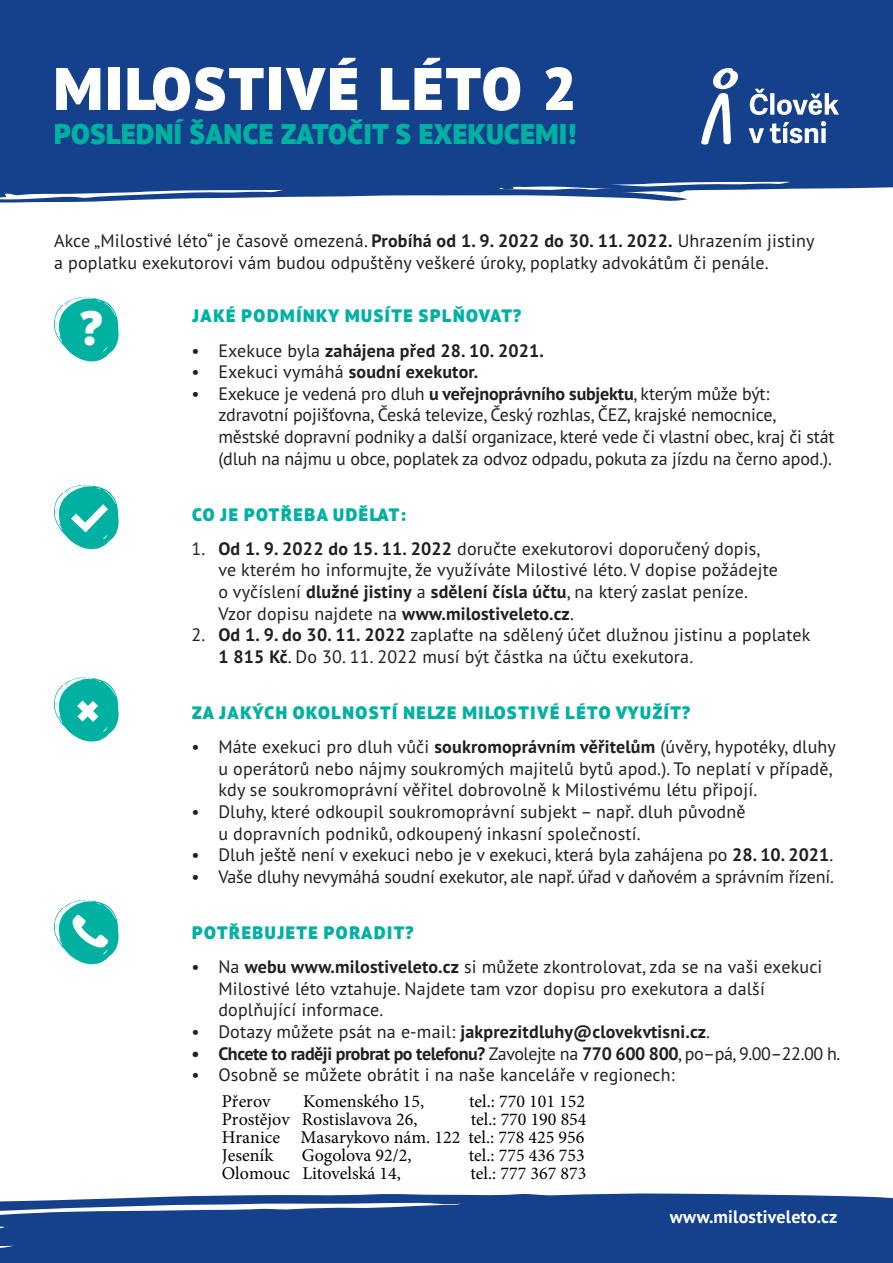
<style>
.page{position:relative;width:893px;height:1263px;background:#fff}
.page>*{position:absolute;margin:0;border:0;box-sizing:border-box;transform-origin:0 0}
.t1{font:900 60px "PT Sans Pro";letter-spacing:.05em;color:#fff}
.t2{font:900 48px "PT Sans Pro";color:#fff}
.t3{font:900 28.5px "PT Sans Pro";letter-spacing:.02em;color:#00b1a2}
.t4{font:18px/21.6px "PT Sans Pro";letter-spacing:.01em;color:#231f20}
.t5{font:18px/21.6px "PT Sans Pro";letter-spacing:-.01em;color:#231f20}
.t6{font:18px/18px "Minion Pro";color:#000}
.t7{font:700 18px "PT Sans Pro";letter-spacing:.01em;color:#231f20}
.t8{font:900 18px "PT Sans Pro";letter-spacing:.09em;color:#00b1a2}
.t9{font:700 18px "PT Sans Pro";letter-spacing:-.025em;color:#231f20}
.t10{font:700 18px "PT Sans Pro";letter-spacing:.01em;color:#fff}
.s1{font-weight:700}
.s2{font-weight:400}
</style>
<div class="page">
<svg style="left:0;top:119px;width:688px;height:84px;background:#2f5699"></svg>
<svg style="left:427px;top:119px;width:466px;height:76px;background:#224b92"></svg>
<svg style="left:0;top:1193px;width:893px;height:70px;background:#244d94"></svg>
<div style="left:0;top:0;width:893px;height:119px;background:#14408c"></div>
<svg style="left:701px;top:68px;width:37px;height:77px"></svg>
<svg style="left:749px;top:121px;width:77px;height:22px"></svg>
<svg style="left:750px;top:89px;width:89px;height:26px"></svg>
<svg style="left:54px;top:297px;width:65px;height:64px"></svg>
<svg style="left:54px;top:900px;width:65px;height:64px"></svg>
<svg style="left:54px;top:484px;width:65px;height:65px"></svg>
<svg style="left:54px;top:677px;width:65px;height:65px"></svg>
<p class="t1" style="left:54px;top:49px;width:526px">MILOSTIVÉ LÉTO 2</p>
<p class="t3" style="left:54px;top:115px;width:523px">POSLEDNÍ ŠANCE ZATOČIT S EXEKUCEMI!</p>
<p class="t4" style="left:54px;top:229px;width:762px">Akce „Milostivé léto“ je časově omezená. <span class="s1">Probíhá od 1. 9. 2022 do 30. 11. 2022.</span> Uhrazením jistiny a poplatku exekutorovi vám budou odpuštěny veškeré úroky, poplatky advokátům či penále.</p>
<p class="t8" style="left:192px;top:304px;width:331px">JAKÉ PODMÍNKY MUSÍTE SPLŇOVAT?</p>
<p class="t7" style="left:191px;top:338px;width:354px"><span class="s2">• Exekuce byla</span> zahájena před 28. 10. 2021.</p>
<p class="t7" style="left:191px;top:360px;width:288px"><span class="s2">• Exekuci vymáhá</span> soudní exekutor.</p>
<p class="t5" style="left:218px;top:382px;width:618px;text-indent:-27px">• Exekuce je vedená pro dluh <span class="s1">u veřejnoprávního subjektu</span>, kterým může být: zdravotní pojišťovna, Česká televize, Český rozhlas, ČEZ, krajské nemocnice, městské dopravní podniky a další organizace, které vede či vlastní obec, kraj či stát (dluh na nájmu u obce, poplatek za odvoz odpadu, pokuta za jízdu na černo apod.).</p>
<p class="t8" style="left:192px;top:502px;width:215px">CO JE POTŘEBA UDĚLAT:</p>
<p class="t4" style="left:218px;top:537px;width:561px;text-indent:-27px">1. <span class="s1">Od 1. 9. 2022 do 15. 11. 2022</span> doručte exekutorovi doporučený dopis, ve kterém ho informujte, že využíváte Milostivé léto. V dopise požádejte o vyčíslení <span class="s1">dlužné jistiny</span> a <span class="s1">sdělení čísla účtu</span>, na který zaslat peníze.<br>Vzor dopisu najdete na <span class="s1">www.milostiveleto.cz</span>.</p>
<p class="t4" style="left:218px;top:624px;width:594px;text-indent:-27px">2. <span class="s1">Od 1. 9. do 30. 11. 2022</span> zaplaťte na sdělený účet dlužnou jistinu a poplatek<br><span class="s1">1 815 Kč</span>. Do 30. 11. 2022 musí být částka na účtu exekutora.</p>
<p class="t8" style="left:192px;top:700px;width:500px">ZA JAKÝCH OKOLNOSTÍ NELZE MILOSTIVÉ LÉTO VYUŽÍT?</p>
<p class="t4" style="left:218px;top:736px;width:619px;text-indent:-27px">• Máte exekuci pro dluh vůči <span class="s1">soukromoprávním věřitelům</span> (úvěry, hypotéky, dluhy u operátorů nebo nájmy soukromých majitelů bytů apod.). To neplatí v případě, kdy se soukromoprávní věřitel dobrovolně k Milostivému létu připojí.</p>
<p class="t4" style="left:218px;top:800px;width:529px;text-indent:-27px">• Dluhy, které odkoupil soukromoprávní subjekt – např. dluh původně u dopravních podniků, odkoupený inkasní společností.</p>
<p class="t4" style="left:191px;top:844px;width:643px">• Dluh ještě není v exekuci nebo je v exekuci, která byla zahájena po <span class="s1">28. 10. 2021</span>.</p>
<p class="t5" style="left:191px;top:865px;width:644px">• Vaše dluhy nevymáhá soudní exekutor, ale např. úřad v daňovém a správním řízení.</p>
<p class="t8" style="left:192px;top:920px;width:223px">POTŘEBUJETE PORADIT?</p>
<p class="t4" style="left:218px;top:955px;width:606px;text-indent:-27px">• Na <span class="s1">webu www.milostiveleto.cz</span> si můžete zkontrolovat, zda se na vaši exekuci<br>Milostivé léto vztahuje. Najdete tam vzor dopisu pro exekutora a další doplňující informace.</p>
<p class="t7" style="left:191px;top:1020px;width:520px"><span class="s2">• Dotazy můžete psát na e-mail:</span> jakprezitdluhy@clovekvtisni.cz<span class="s2">.</span></p>
<p class="t9" style="left:191px;top:1041px;width:650px">• Chcete to raději probrat po telefonu? <span class="s2">Zavolejte na</span> 770 600 800<span class="s2">, po–pá, 9.00–22.00 h.</span></p>
<p class="t4" style="left:191px;top:1063px;width:485px">• Osobně se můžete obrátit i na naše kanceláře v regionech:</p>
<p class="t2" style="left:80px;top:296px;width:24px">?</p>
<p class="t6" style="left:222px;top:1092px;width:50px">Přerov</p>
<p class="t6" style="left:303px;top:1092px;width:122px">Komenského 15,</p>
<p class="t6" style="left:469px;top:1092px;width:117px">tel.: 770 101 152</p>
<p class="t6" style="left:222px;top:1110px;width:197px">Prostějov Rostislavova 26,</p>
<p class="t6" style="left:222px;top:1110px;width:366px;text-indent:249px">tel.: 770 190 854<br>Hranice Masarykovo nám. 122 tel.: 778 425 956<br>Jeseník</p>
<p class="t6" style="left:302px;top:1146px;width:111px">Gogolova 92/2,</p>
<p class="t6" style="left:469px;top:1146px;width:117px">tel.: 775 436 753</p>
<p class="t6" style="left:222px;top:1164px;width:181px">Olomouc Litovelská 14,</p>
<p class="t6" style="left:470px;top:1164px;width:117px">tel.: 777 367 873</p>
<p class="t10" style="left:670px;top:1205px;width:169px">www.milostiveleto.cz</p>
</div>
